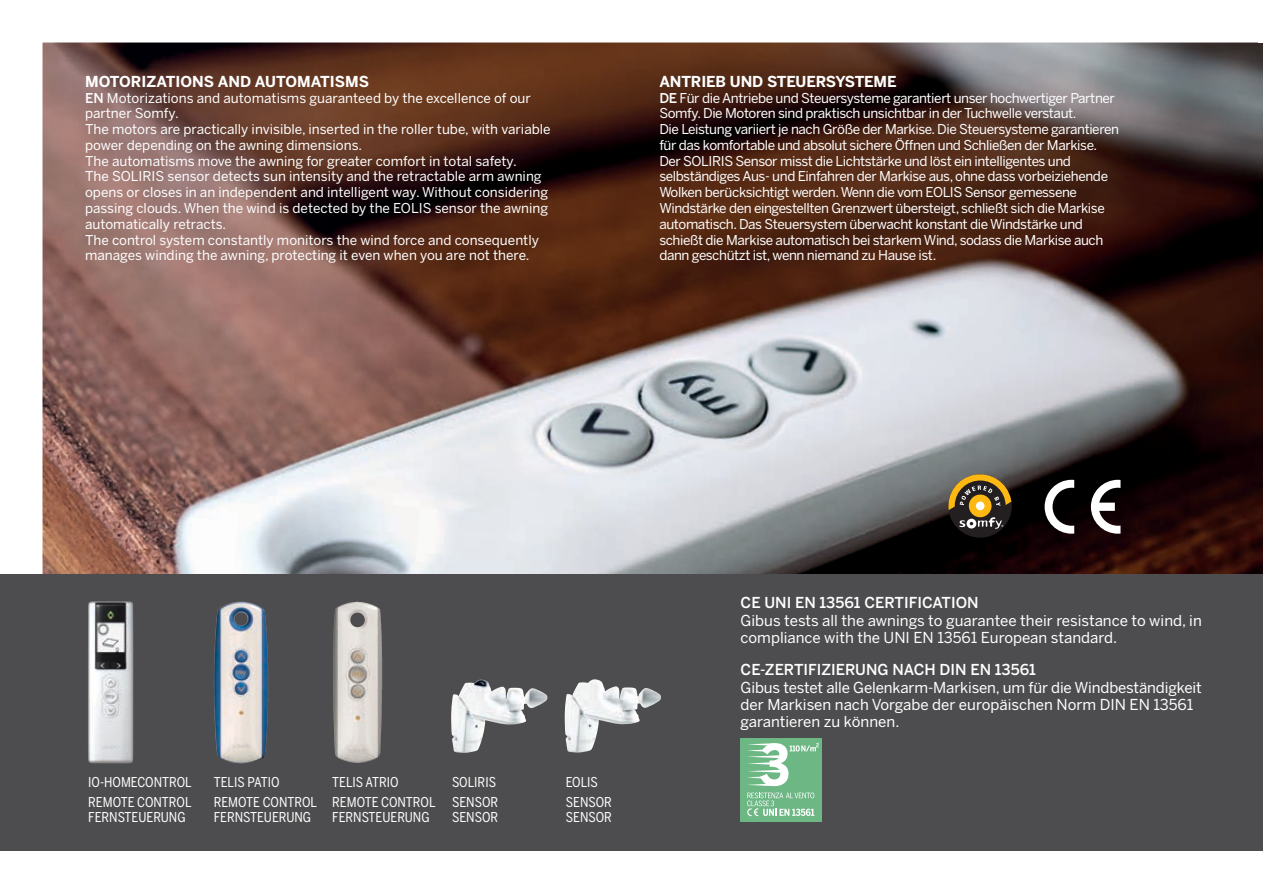
<style>
.page{position:relative;width:1263px;height:893px;background:#fff}
.page>*{position:absolute;margin:0;border:0;box-sizing:border-box;transform-origin:0 0}
.t1{font:15px/17.2px "Benton Sans";color:#fff}
.t2{font:500 15px "Benton Sans";color:#fff}
.t3{font:700 15px "Benton Sans";letter-spacing:-.01em;color:#fff}
.t4{font:13.5px/15.8px "Benton Sans";letter-spacing:-.03em;color:#fff}
.t5{font:13.5px/15.8px "Benton Sans";color:#fff}
.t6{font:13.5px/19.5px "Benton Sans Cond";color:#fff}
.s1{font-weight:500}
</style>
<div class="page">
<img style="left:43px;top:43px;width:1220px;height:531px">
<div style="left:0;top:574px;width:1263px;height:276px;background:#4d4d4f"></div>
<svg style="left:948px;top:474px;width:64px;height:63px;background:#675531"></svg>
<svg style="left:1045px;top:480px;width:29px;height:54px"></svg>
<svg style="left:1091px;top:480px;width:29px;height:54px"></svg>
<img style="left:451px;top:680px;width:97px;height:73px">
<img style="left:565px;top:679px;width:96px;height:74px">
<img style="left:214px;top:602px;width:51px;height:162px">
<img style="left:333px;top:602px;width:49px;height:161px">
<img style="left:88px;top:601px;width:46px;height:163px">
<div style="left:741px;top:738px;width:81px;height:84px;background:#6db784"></div>
<svg style="left:747px;top:792px;width:67px;height:24px"></svg>
<svg style="left:748px;top:743px;width:71px;height:43px"></svg>
<p class="t3" style="left:85px;top:73px;width:285px">MOTORIZATIONS AND AUTOMATISMS</p>
<p class="t5" style="left:85px;top:90px;width:467px"><span class="s1">EN</span> Motorizations and automatisms guaranteed by the excellence of our partner Somfy.<br>The motors are practically invisible, inserted in the roller tube, with variable power depending on the awning dimensions.<br>The automatisms move the awning for greater comfort in total safety.<br>The SOLIRIS sensor detects sun intensity and the retractable arm awning opens or closes in an independent and intelligent way. Without considering passing clouds. When the wind is detected by the EOLIS sensor the awning automatically retracts.<br>The control system constantly monitors the wind force and consequently manages winding the awning, protecting it even when you are not there.</p>
<p class="t3" style="left:659px;top:73px;width:239px">ANTRIEB UND STEUERSYSTEME</p>
<p class="t4" style="left:659px;top:90px;width:461px"><span class="s1">DE</span> Für die Antriebe und Steuersysteme garantiert unser hochwertiger Partner Somfy. Die Motoren sind praktisch unsichtbar in der Tuchwelle verstaut.<br>Die Leistung variiert je nach Größe der Markise. Die Steuersysteme garantieren für das komfortable und absolut sichere Öffnen und Schließen der Markise.<br>Der SOLIRIS Sensor misst die Lichtstärke und löst ein intelligentes und selbständiges Aus- und Einfahren der Markise aus, ohne dass vorbeiziehende Wolken berücksichtigt werden. Wenn die vom EOLIS Sensor gemessene Windstärke den eingestellten Grenzwert übersteigt, schließt sich die Markise automatisch. Das Steuersystem überwacht konstant die Windstärke und schießt die Markise automatisch bei starkem Wind, sodass die Markise auch dann geschützt ist, wenn niemand zu Hause ist.</p>
<p class="t6" style="left:88px;top:772px;width:104px">IO-HOMECONTROL<br>REMOTE</p>
<p class="t6" style="left:137px;top:792px;width:56px">CONTROL</p>
<p class="t6" style="left:88px;top:807px;width:38px">FERNSTEUERU</p>
<p class="t6" style="left:169px;top:807px;width:17px">NG</p>
<p class="t6" style="left:214px;top:772px;width:48px">TELIS PATIO<br>REMOTE</p>
<p class="t6" style="left:263px;top:792px;width:56px">CONTROL</p>
<p class="t6" style="left:214px;top:807px;width:38px">FERNSTEUERU</p>
<p class="t6" style="left:294px;top:807px;width:17px">NG</p>
<p class="t6" style="left:332px;top:772px;width:41px">TELISATRIO<br>REMOTE</p>
<p class="t6" style="left:381px;top:792px;width:56px">CONTROL</p>
<p class="t6" style="left:332px;top:807px;width:38px">FERNSTEUERU</p>
<p class="t6" style="left:413px;top:807px;width:17px">NG</p>
<p class="t6" style="left:452px;top:772px;width:48px">SOLIRIS<br>SENSOR</p>
<p class="t6" style="left:452px;top:807px;width:32px">SENSOR</p>
<p class="t6" style="left:566px;top:772px;width:32px">EOLIS<br>SENSOR</p>
<p class="t6" style="left:566px;top:807px;width:32px">SENSOR</p>
<p class="t2" style="left:741px;top:594px;width:239px">CE UNI EN 13561 CERTIFICATION</p>
<p class="t1" style="left:741px;top:611px;width:463px">Gibus tests all the awnings to guarantee their resistance to wind, in compliance with the UNI EN 13561 European standard.</p>
<p class="t2" style="left:741px;top:661px;width:297px">CE-ZERTIFIZIERUNG NACH DIN EN 13561</p>
<p class="t1" style="left:741px;top:678px;width:463px">Gibus testet alle Gelenkarm-Markisen, um für die Windbeständigkeit der Markisen nach Vorgabe der europäischen Norm DIN EN 13561 garantieren zu können.</p>
</div>
